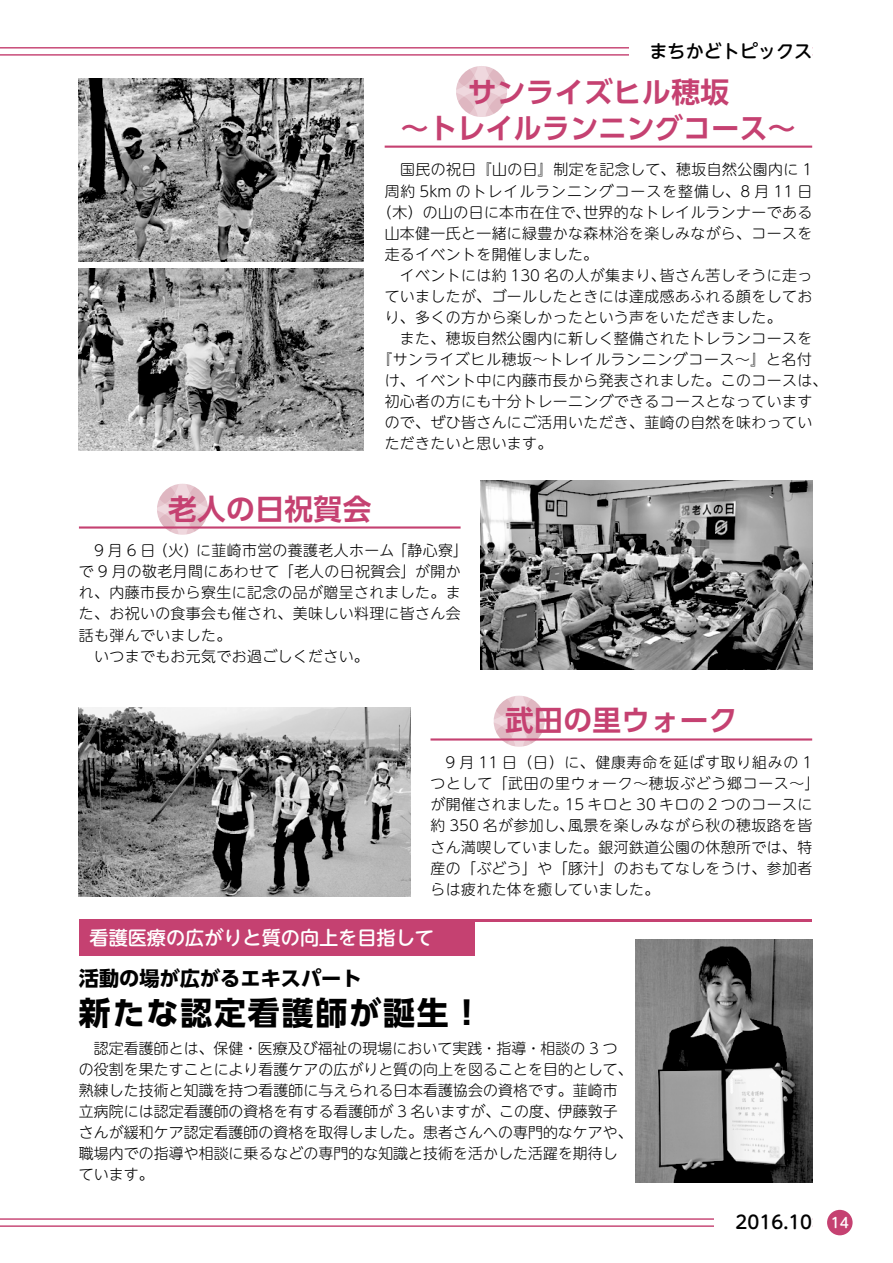
<style>
.page{position:relative;width:893px;height:1263px;background:#fff}
.page>*{position:absolute;margin:0;border:0;box-sizing:border-box;transform-origin:0 0}
.t1{font:700 31.95px "UD Shin Go Pr 6 N";letter-spacing:.06em;color:#000}
.t2{font:700 28.65px/35.7px "UD Shin Go Pr 6 N De";letter-spacing:.015em;color:#c54171;text-align:center}
.t3{font:700 20.25px "UD Shin Go Pr 6 N";color:#000}
.t4{font:500 19.2px "UD Shin M Go Pr 6 N";color:#fff}
.t5{font:500 18px "UD Shin M Go Pr 6 N";color:#000}
.t6{font:300 14.85px/21px "UD Shin M Go Pr 6 N";letter-spacing:.025em;color:#000}
.t7{font:300 14.85px/21.1px "UD Shin M Go Pr 6 N";letter-spacing:.005em;color:#000}
.t8{font:300 14.85px "UD Shin M Go Pr 6 N";letter-spacing:.05em;color:#000}
.t9{font:300 14.85px "UD Shin M Go Pr 6 N";letter-spacing:.045em;color:#000}
.t10{font:500 13.8px "UD Shin M Go Pr 6 N";color:#fff}
</style>
<div class="page">
<svg style="left:157px;top:484px;width:51px;height:51px"></svg>
<svg style="left:494px;top:696px;width:51px;height:51px"></svg>
<svg style="left:456px;top:66px;width:51px;height:51px"></svg>
<hr style="left:164px;top:920px;width:648px;height:2px;background:#c54171">
<div style="left:79px;top:920px;width:395px;height:36px;background:#c54171"></div>
<hr style="left:79px;top:526px;width:382px;height:3px;background:#c54171">
<hr style="left:430px;top:738px;width:382px;height:2px;background:#c54171">
<hr style="left:385px;top:146px;width:427px;height:2px;background:#c54171">
<img style="left:79px;top:79px;width:285px;height:182px">
<img style="left:79px;top:268px;width:285px;height:183px">
<img style="left:480px;top:481px;width:332px;height:188px">
<img style="left:636px;top:940px;width:176px;height:242px">
<img style="left:79px;top:708px;width:332px;height:188px">
<hr style="left:0;top:47px;width:812px;height:2px;background:#c54171">
<hr style="left:0;top:54px;width:812px;height:2px;background:#c54171">
<hr style="left:0;top:1218px;width:812px;height:2px;background:#c54171">
<hr style="left:0;top:1225px;width:812px;height:2px;background:#c54171">
<div style="left:827px;top:1210px;width:26px;height:25px;background:#c54171;border-radius:50%"></div>
<div style="left:714px;top:1207px;width:98px;height:31px;background:#fff"></div>
<div style="left:629px;top:36px;width:183px;height:31px;background:#fff"></div>
<p class="t5" style="left:649px;top:36px;width:164px">まちかどトピックス</p>
<h2 class="t2" style="left:401px;top:73px;width:396px">サンライズヒル穂坂<br>〜トレイルランニングコース〜</h2>
<p class="t6" style="left:385px;top:158px;width:429px;text-align:right">　国民の祝日『山の日』制定を記念して、穂坂自然公園内に 1周約 5km のトレイルランニングコースを整備し、8 月 11 日世界的なトレイルランナーである</p>
<p class="t6" style="left:377px;top:201px;width:215px">（木）の山の日に本市在住で、</p>
<p class="t6" style="left:385px;top:222px;width:429px">山本健一氏と一緒に緑豊かな森林浴を楽しみながら、コースを</p>
<p class="t6" style="left:385px;top:243px;width:215px">走るイベントを開催しました。</p>
<p class="t6" style="left:660px;top:264px;width:154px">皆さん苦しそうに走っ</p>
<p class="t6" style="left:385px;top:264px;width:283px">　イベントには約 130 名の人が集まり、</p>
<p class="t6" style="left:385px;top:285px;width:429px">ていましたが、ゴールしたときには達成感あふれる顔をしてお</p>
<p class="t6" style="left:385px;top:306px;width:398px">り、多くの方から楽しかったという声をいただきました。</p>
<p class="t6" style="left:385px;top:327px;width:429px">　また、穂坂自然公園内に新しく整備されたトレランコースを</p>
<p class="t9" style="left:377px;top:347px;width:436px">『サンライズヒル穂坂～トレイルランニングコース～』と名付</p>
<p class="t6" style="left:385px;top:369px;width:444px">け、イベント中に内藤市長から発表されました。このコースは、</p>
<p class="t6" style="left:385px;top:390px;width:429px">初心者の方にも十分トレーニングできるコースとなっています</p>
<p class="t6" style="left:385px;top:411px;width:429px">ので、ぜひ皆さんにご活用いただき、韮崎の自然を味わってい</p>
<p class="t6" style="left:385px;top:432px;width:169px">ただきたいと思います。</p>
<h2 class="t2" style="left:168px;top:490px;width:205px">老人の日祝賀会</h2>
<p class="t6" style="left:153px;top:539px;width:47px">（火）</p>
<p class="t6" style="left:392px;top:539px;width:77px">「静心寮「</p>
<p class="t6" style="left:196px;top:539px;width:200px">に韮崎市営の養護老人ホーム</p>
<p class="t6" style="left:79px;top:539px;width:383px">　9 月 6 日<br>で 9 月の敬老月間にあわせて「老人の日祝賀会」が開かれ、内藤市長から寮生に記念の品が贈呈されました。また、お祝いの食事会も催され、美味しい料理に皆さん会話も弾んでいました。<br>　いつまでもお元気でお過ごしください。</p>
<h2 class="t2" style="left:505px;top:702px;width:234px">武田の里ウォーク</h2>
<p class="t8" style="left:430px;top:751px;width:383px">　9 月 11 日（日）に、健康寿命を延ばす取り組みの 1</p>
<p class="t8" style="left:430px;top:772px;width:391px">つとして「武田の里ウォーク～穂坂ぶどう郷コース~「</p>
<p class="t6" style="left:565px;top:793px;width:249px">15 キロと 30 キロの 2 つのコースに</p>
<p class="t6" style="left:430px;top:793px;width:139px">が開催されました。</p>
<p class="t6" style="left:430px;top:814px;width:383px">約 350 名が参加し、<br>さん満喫していました。銀河鉄道公園の休憩所では、特産の「ぶどう」や「豚汁」のおもてなしをうけ、参加者らは疲れた体を癒していました。</p>
<p class="t6" style="left:568px;top:814px;width:246px">風景を楽しみながら秋の穂坂路を皆</p>
<p class="t4" style="left:90px;top:921px;width:346px">看護医療の広がりと質の向上を目指して</p>
<h3 class="t3" style="left:79px;top:961px;width:284px">活動の場が広がるエキスパート</h3>
<h1 class="t1" style="left:79px;top:986px;width:405px">新たな認定看護師が誕生!</h1>
<p class="t7" style="left:79px;top:1036px;width:555px">　認定看護師とは、保健・医療及び福祉の現場において実践・指導・相談の 3 つの役割を果たすことにより看護ケアの広がりと質の向上を図ることを目的として、熟練した技術と知識を持つ看護師に与えられる日本看護協会の資格です。韮崎市立病院には認定看護師の資格を有する看護師が 3 名いますが、この度、伊藤敦子さんが緩和ケア認定看護師の資格を取得しました。患者さんへの専門的なケアや、職場内での指導や相談に乗るなどの専門的な知識と技術を活かした活躍を期待しています。</p>
<p class="t5" style="left:736px;top:1207px;width:78px">2016.10</p>
<p class="t10" style="left:831px;top:1211px;width:20px">14</p>
</div>
